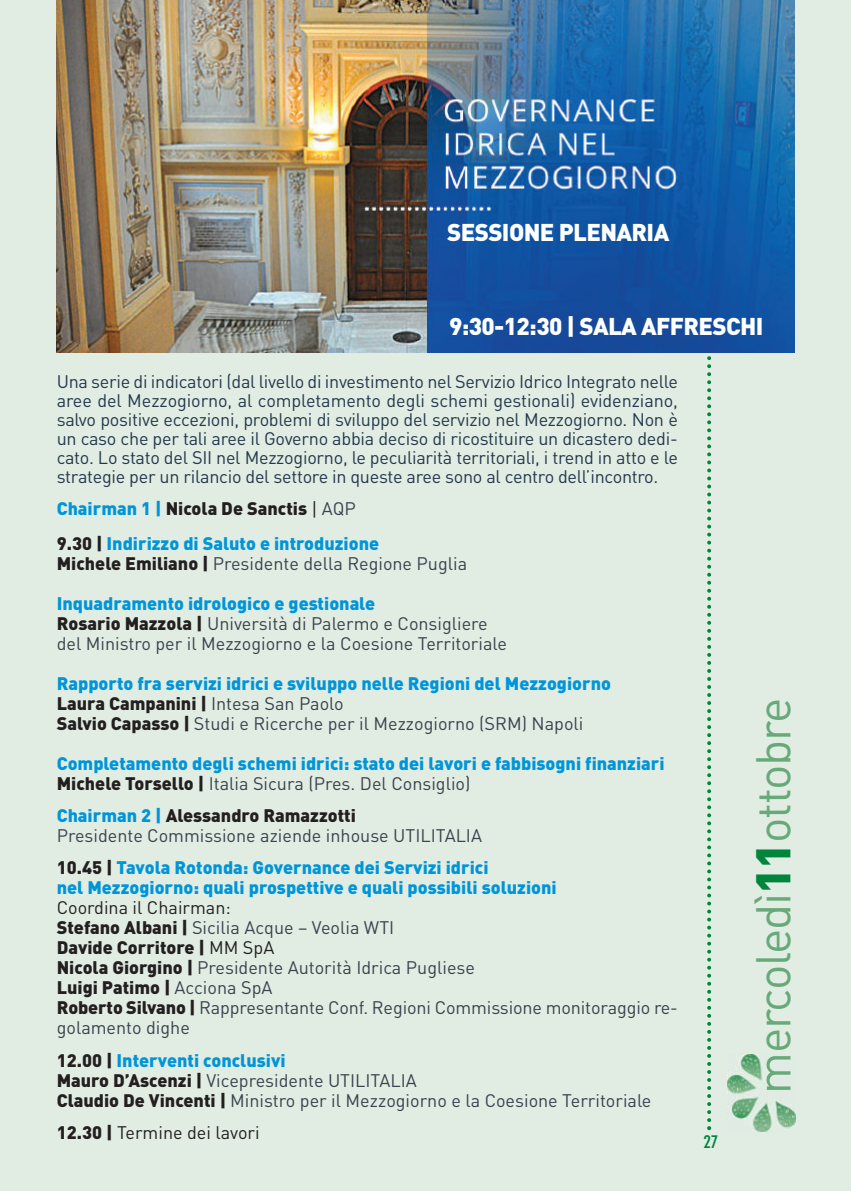
<style>
.page{position:relative;width:851px;height:1191px;background:#fff}
.page>*{position:absolute;margin:0;border:0;box-sizing:border-box;transform-origin:0 0}
.t1{font:48px "DIN";letter-spacing:-.025em;color:#67a979}
.t2{font:900 24px "DIN";letter-spacing:-.025em;color:#fff}
.t3{font:18px/20px "DIN";color:#39424d}
.t4{font:18px/19px "DIN";letter-spacing:-.015em;color:#24384c;text-align:justify}
.t5{font:900 18px/20px "DIN";color:#0095d9}
.t6{font:18px "DIN";color:#231f20}
.t7{font:700 condensed 18px "DIN Neuzeit Grotesk";color:#00853d}
.s1{color:#231f20}
.s2{font-family:"Lucida Grande";font-weight:400;color:#231f20}
.s3{font-weight:400;color:#39424d}
.s4{font-weight:900;color:#231f20}
.s5{font-weight:900;color:#0095d9}
.s6{font-weight:900}
.s7{font-weight:900;color:#00853d}
</style>
<div class="page">
<div style="left:0;top:0;width:850px;height:1191px;background:#e1ede3"></div>
<img style="left:727px;top:1054px;width:68px;height:77px">
<img style="left:766px;top:1055px;width:24px;height:34px">
<svg style="left:707px;top:352px;width:4px;height:778px"></svg>
<img style="left:57px;top:0;width:737px;height:352px">
<h2 class="t2" style="left:447px;top:218px;width:224px">SESSIONE PLENARIA</h2>
<h2 class="t2" style="left:449px;top:312px;width:316px">9:30-12:30 | SALA AFFRESCHI</h2>
<p class="t4" style="left:57px;top:372px;width:622px">Una serie di indicatori (dal livello di investimento nel Servizio Idrico Integrato nelle aree del Mezzogiorno, al completamento degli schemi gestionali) evidenziano, salvo positive eccezioni, problemi di sviluppo del servizio nel Mezzogiorno. Non è un caso che per tali aree il Governo abbia deciso di ricostituire un dicastero dedi&shy;cato. Lo stato del SII nel Mezzogiorno, le peculiarità territoriali, i trend in atto e le strategie per un rilancio del settore in queste aree sono al centro dell’incontro.</p>
<p class="t5" style="left:57px;top:491px;width:324px;line-height:35px">Chairman 1 | <span class="s1">Nicola De Sanctis</span> <span class="s2">|</span> <span class="s3">AQP<br></span><span class="s1">9.30 |</span> Indirizzo di Saluto e introduzione</p>
<p class="t3" style="left:57px;top:554px;width:412px"><span class="s4">Michele Emiliano |</span> Presidente della Regione Puglia</p>
<p class="t3" style="left:57px;top:594px;width:451px"><span class="s5">Inquadramento idrologico e gestionale<br></span><span class="s4">Rosario Mazzola |</span> Università di Palermo e Consigliere del Ministro per il Mezzogiorno e la Coesione Territoriale</p>
<p class="t5" style="left:57px;top:674px;width:555px">Rapporto fra servizi idrici e sviluppo nelle Regioni del Mezzogiorno<br><span class="s1">Laura Campanini |</span> <span class="s3">Intesa San Paolo<br></span><span class="s1">Salvio Capasso |</span> <span class="s3">Studi e Ricerche per il Mezzogiorno (SRM) Napoli</span></p>
<p class="t5" style="left:57px;top:754px;width:609px">Completamento degli schemi idrici: stato dei lavori e fabbisogni finanziari<br><span class="s1">Michele Torsello |</span> <span class="s3">Italia Sicura (Pres. Del Consiglio)</span></p>
<p class="t3" style="left:57px;top:806px;width:427px"><span class="s5">Chairman 2 |</span> <span class="s4">Alessandro Ramazzotti<br></span>Presidente Commissione aziende inhouse UTILITALIA</p>
<p class="t5" style="left:57px;top:858px;width:501px"><span class="s1">10.45 |</span> Tavola Rotonda: Governance dei Servizi idrici<br>nel Mezzogiorno: quali prospettive e quali possibili soluzioni</p>
<p class="t3" style="left:57px;top:898px;width:622px"><span class="s1">Coordina il Chairman:<br></span><span class="s4">Stefano Albani |</span> Sicilia Acque – Veolia WTI<br><span class="s4">Davide Corritore |</span> <span class="s1">MM SpA<br></span><span class="s4">Nicola Giorgino |</span> Presidente Autorità Idrica Pugliese<br><span class="s4">Luigi Patimo |</span> Acciona SpA<br><span class="s4">Roberto Silvano |</span> Rappresentante Conf. Regioni Commissione monitoraggio re&shy;golamento dighe</p>
<p class="t3" style="left:57px;top:1050px;width:596px"><span class="s4">12.00 |</span> <span class="s5">Interventi conclusivi<br></span><span class="s4">Mauro D’Ascenzi |</span> Vicepresidente UTILITALIA<br><span class="s4">Claudio De Vincenti |</span> Ministro per il Mezzogiorno e la Coesione Territoriale</p>
<p class="t6" style="left:57px;top:1121px;width:204px"><span class="s6">12.30 |</span> Termine dei lavori</p>
<p class="t7" style="left:703px;top:1134px;width:16px">27</p>
<h1 class="t1" style="left:745px;top:1094px;width:398px;rotate:-90deg">mercoledì<span class="s7">11</span>ottobre</h1>
</div>
